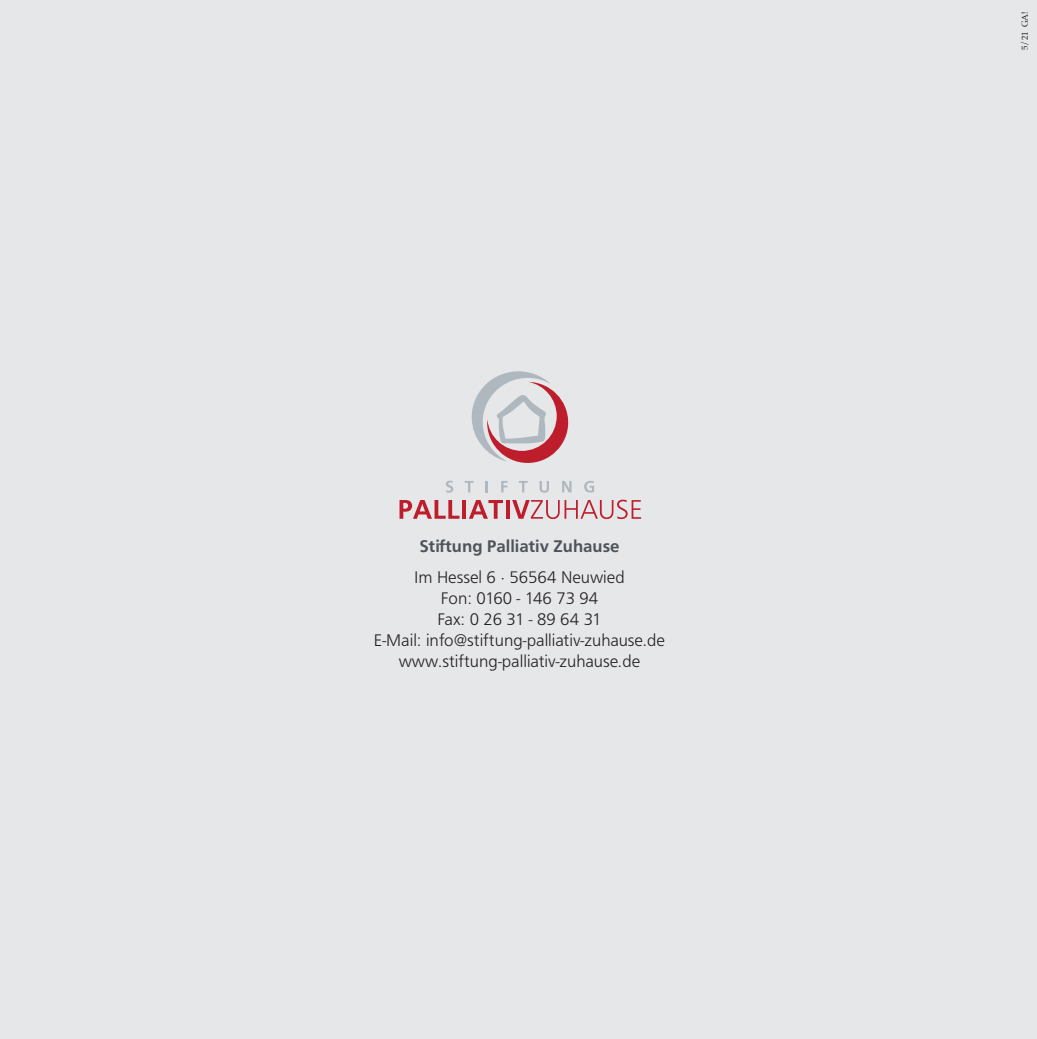
<style>
.page{position:relative;width:1037px;height:1039px;background:#fff}
.page>*{position:absolute;margin:0;border:0;box-sizing:border-box;transform-origin:0 0}
.t1{font:17.5px/21px "Front Page CE Light";color:#231f20}
.t2{font:17.5px "Front Page CE Medium";color:#4d545a}
.t3{font:8.75px "Palatino";color:#231f20}
</style>
<div class="page">
<div style="left:0;top:0;width:1037px;height:1038px;background:#e6e7e9"></div>
<svg style="left:446px;top:480px;width:7px;height:12px"></svg>
<svg style="left:465px;top:481px;width:9px;height:11px"></svg>
<svg style="left:486px;top:481px;width:2px;height:11px"></svg>
<svg style="left:501px;top:481px;width:7px;height:11px"></svg>
<svg style="left:519px;top:481px;width:9px;height:11px"></svg>
<svg style="left:540px;top:481px;width:9px;height:11px"></svg>
<svg style="left:562px;top:481px;width:10px;height:11px"></svg>
<svg style="left:584px;top:481px;width:10px;height:11px"></svg>
<svg style="left:472px;top:371px;width:96px;height:92px"></svg>
<svg style="left:400px;top:500px;width:59px;height:18px"></svg>
<hr style="left:462px;top:500px;width:4px;height:18px;background:#be1d2c">
<svg style="left:469px;top:500px;width:34px;height:18px"></svg>
<hr style="left:506px;top:500px;width:3px;height:18px;background:#be1d2c">
<svg style="left:512px;top:499px;width:129px;height:20px"></svg>
<p class="t2" style="left:419px;top:539px;width:202px">Stiftung Palliativ Zuhause</p>
<p class="t1" style="left:414px;top:568px;width:212px">Im Hessel 6 · 56564 Neuwied</p>
<p class="t1" style="left:437px;top:589px;width:166px">Fon: 0160 - 146 73 94<br>Fax: 0 26 31 - 89 64 31</p>
<p class="t1" style="left:374px;top:631px;width:293px;text-align:center">E-Mail: info@stiftung-palliativ-zuhause.de www.stiftung-palliativ-zuhause.de</p>
<p class="t3" style="left:1021px;top:50px;width:40px;rotate:-90deg">5/21 GA!</p>
</div>
